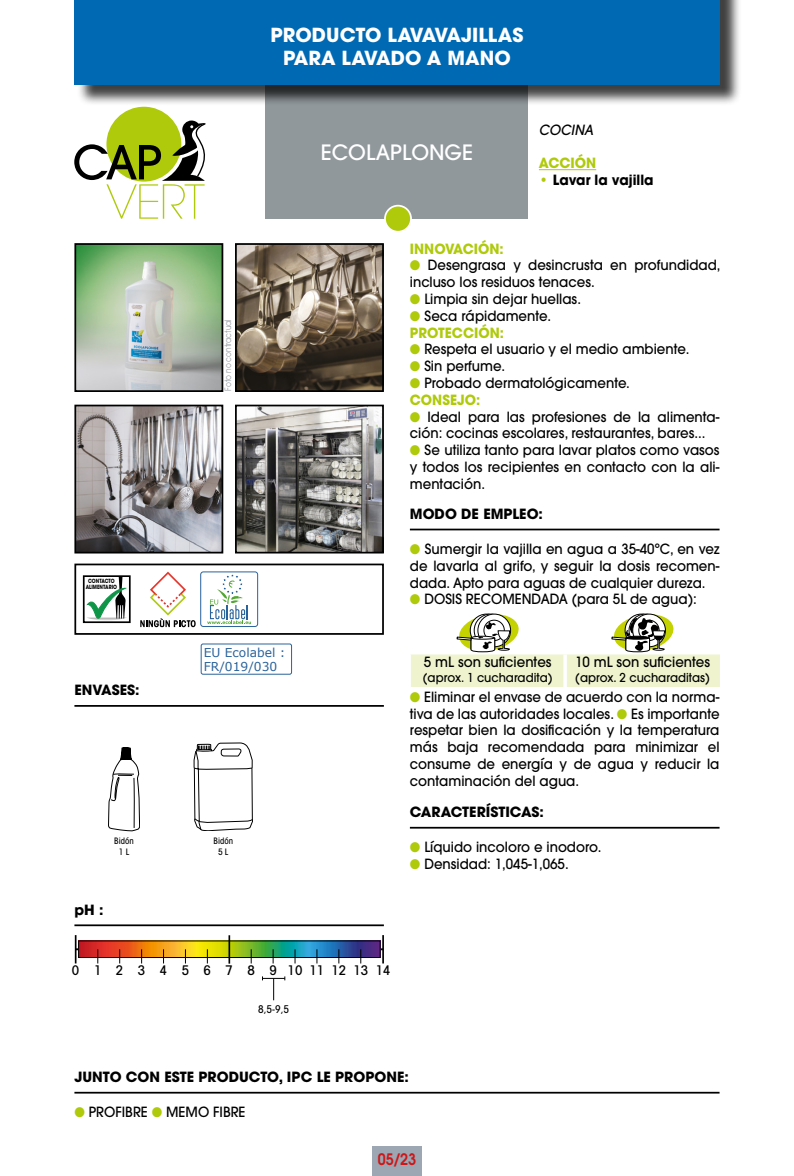
<style>
.page{position:relative;width:794px;height:1176px;background:#fff}
.page>*{position:absolute;margin:0;border:0;box-sizing:border-box;transform-origin:0 0}
.t1{font:500 21px "ITC Avant Garde Std";color:#fff}
.t2{font:700 19.25px "ITC Avant Garde Std";color:#fff}
.t3{font:600 15.75px "ITC Avant Garde Std";color:#cd1719;scale:.9 1}
.t4{font:500 14px/16.8px "ITC Avant Garde Std";color:#000;text-align:justify;scale:.95 1}
.t5{font:700 14px "ITC Avant Garde Std";color:#000}
.t6{font:700 14px "ITC Avant Garde Std";color:#afca0b;scale:.95 1}
.t7{font:700 14px "ITC Avant Garde Std";color:#000;scale:.95 1}
.t8{font:italic 500 14px "ITC Avant Garde Std";color:#000;scale:.95 1}
.t9{font:500 condensed 13.3px "Avant Garde";letter-spacing:.265em;color:#000}
.t10{font:500 12.25px "ITC Avant Garde Std";color:#000;scale:.95 1}
.t11{font:12.25px/14px "Verdana";color:#2a639b}
.t12{font:500 condensed 10.5px "ITC Avant Garde Std";color:#000}
.t13{font:8.75px "ITC Avant Garde Std";color:#91989c;scale:.85 1}
.t14{font:500 condensed 8.75px "ITC Avant Garde Std";color:#000}
.t15{font:700 5.77px/6.1px "Avant Garde";color:#000;text-align:center;scale:.8 1}
.s1{color:#afca0b}
</style>
<div class="page">
<div style="left:74px;top:563px;width:310px;height:72px;border:2px solid #000"></div>
<div style="left:266px;top:79px;width:262px;height:140px;background:#91989c"></div>
<div style="left:77px;top:0;width:664px;height:106px;background:#000;opacity:.75"></div>
<div style="left:74px;top:0;width:645px;height:84px;background:#0069b4"></div>
<div style="left:372px;top:1146px;width:50px;height:30px;background:#9ca7b3"></div>
<div style="left:106px;top:107px;width:75px;height:75px;background:#afca0b;border-radius:50%"></div>
<svg style="left:74px;top:121px;width:132px;height:98px"></svg>
<div style="left:385px;top:206px;width:26px;height:26px;background:#afca0b;border-radius:50%"></div>
<div style="left:384px;top:205px;width:28px;height:28px;border:2px solid #fff;border-radius:50%"></div>
<hr style="left:539px;top:169px;width:57px;height:1px;background:#afca0b">
<div style="left:83px;top:575px;width:48px;height:48px;border:2px solid #000"></div>
<svg style="left:86px;top:576px;width:41px;height:48px"></svg>
<svg style="left:411px;top:614px;width:309px;height:73px"></svg>
<hr style="left:74px;top:705px;width:310px;height:2px;background:#000">
<hr style="left:410px;top:528px;width:309px;height:2px;background:#000">
<hr style="left:410px;top:827px;width:309px;height:1px;background:#000">
<hr style="left:74px;top:1092px;width:645px;height:1px;background:#000">
<hr style="left:74px;top:924px;width:310px;height:2px;background:#000">
<hr style="left:76px;top:948px;width:307px;height:2px;background:#000">
<svg style="left:75px;top:935px;width:306px;height:29px"></svg>
<hr style="left:228px;top:935px;width:2px;height:28px;background:#000">
<hr style="left:382px;top:935px;width:2px;height:28px;background:#000">
<svg style="left:194px;top:743px;width:59px;height:88px"></svg>
<div style="left:201px;top:644px;width:91px;height:30px;border:1px solid #2a639b;border-radius:2px"></div>
<svg style="left:108px;top:747px;width:32px;height:84px"></svg>
<svg style="left:262px;top:976px;width:23px;height:24px"></svg>
<img style="left:77px;top:246px;width:143px;height:143px">
<div style="left:74px;top:243px;width:149px;height:149px;border:2px solid #000"></div>
<img style="left:77px;top:408px;width:143px;height:142px">
<div style="left:74px;top:405px;width:149px;height:148px;border:2px solid #000"></div>
<img style="left:238px;top:246px;width:143px;height:143px">
<div style="left:235px;top:243px;width:149px;height:149px;border:2px solid #000"></div>
<img style="left:238px;top:408px;width:143px;height:142px">
<div style="left:235px;top:405px;width:149px;height:148px;border:2px solid #000"></div>
<svg style="left:140px;top:571px;width:118px;height:56px"></svg>
<p class="t15" style="left:86px;top:578px;width:41px">CONTACTO<br>ALIMENTARIO</p>
<p class="t5" style="left:74px;top:681px;width:67px">ENVASES:</p>
<p class="t14" style="left:114px;top:836px;width:21px">Bidón</p>
<p class="t14" style="left:119px;top:846px;width:12px">1 L</p>
<p class="t5" style="left:74px;top:900px;width:31px">pH :</p>
<p class="t13" style="left:223px;top:391px;width:86px;rotate:-90deg">Foto no contractual</p>
<p class="t2" style="left:270px;top:22px;width:254px">PRODUCTO LAVAVAJILLAS</p>
<p class="t2" style="left:283px;top:45px;width:229px">PARA LAVADO A MANO</p>
<p class="t1" style="left:321px;top:139px;width:154px">ECOLAPLONGE</p>
<p class="t8" style="left:539px;top:121px;width:59px">COCINA</p>
<p class="t6" style="left:539px;top:154px;width:62px">ACCIÓN</p>
<p class="t7" style="left:539px;top:171px;width:122px"><span class="s1">•</span> Lavar la vajilla</p>
<p class="t6" style="left:410px;top:239px;width:100px">INNOVACIÓN:</p>
<p class="t4" style="left:410px;top:257px;width:328px"><span class="s1">●</span> Desengrasa y desincrusta en profundidad, incluso los residuos tenaces.</p>
<p class="t4" style="left:410px;top:290px;width:182px"><span class="s1">●</span> Limpia sin dejar huellas.</p>
<p class="t4" style="left:410px;top:307px;width:150px"><span class="s1">●</span> Seca rápidamente.</p>
<p class="t6" style="left:410px;top:323px;width:101px">PROTECCIÓN:</p>
<p class="t4" style="left:410px;top:341px;width:296px"><span class="s1">●</span> Respeta el usuario y el medio ambiente.</p>
<p class="t4" style="left:410px;top:357px;width:102px"><span class="s1">●</span> Sin perfume.</p>
<p class="t4" style="left:410px;top:374px;width:233px"><span class="s1">●</span> Probado dermatológicamente.</p>
<p class="t6" style="left:410px;top:390px;width:76px">CONSEJO:</p>
<p class="t4" style="left:410px;top:408px;width:327px"><span class="s1">●</span> Ideal para las profesiones de la alimenta&shy;ción: cocinas escolares, restaurantes, bares...</p>
<p class="t4" style="left:410px;top:441px;width:327px"><span class="s1">●</span> Se utiliza tanto para lavar platos como vasos y todos los recipientes en contacto con la ali&shy;mentación.</p>
<p class="t5" style="left:410px;top:504px;width:135px">MODO DE EMPLEO:</p>
<p class="t4" style="left:410px;top:540px;width:327px"><span class="s1">●</span> Sumergir la vajilla en agua a 35-40ºC, en vez de lavarla al grifo, y seguir la dosis recomen&shy;dada. Apto para aguas de cualquier dureza.</p>
<p class="t4" style="left:410px;top:591px;width:303px"><span class="s1">●</span> DOSIS RECOMENDADA (para 5L de agua):</p>
<p class="t11" style="left:204px;top:645px;width:83px">EU Ecolabel :<br>FR/019/030</p>
<p class="t14" style="left:213px;top:836px;width:21px">Bidón</p>
<p class="t14" style="left:218px;top:846px;width:12px">5 L</p>
<p class="t4" style="left:575px;top:654px;width:143px">10 mL son suficientes</p>
<p class="t10" style="left:575px;top:670px;width:143px">(aprox. 2 cucharaditas)</p>
<p class="t4" style="left:410px;top:688px;width:327px"><span class="s1">●</span> Eliminar el envase de acuerdo con la norma&shy;tiva de las autoridades locales. <span class="s1">●</span> Es importante respetar bien la dosificación y la temperatura más baja recomendada para minimizar el consume de energía y de agua y reducir la contaminación del agua.</p>
<p class="t4" style="left:424px;top:654px;width:136px">5 mL son suficientes</p>
<p class="t10" style="left:423px;top:670px;width:138px">(aprox. 1 cucharadita)</p>
<p class="t5" style="left:410px;top:802px;width:136px">CARACTERÍSTICAS:</p>
<p class="t4" style="left:410px;top:838px;width:203px"><span class="s1">●</span> Líquido incoloro e inodoro.</p>
<p class="t4" style="left:410px;top:855px;width:169px"><span class="s1">●</span> Densidad: 1,045-1,065.</p>
<p class="t9" style="left:72px;top:962px;width:320px">0 1 2 3 4 5 6 7 8 91011121314</p>
<p class="t12" style="left:258px;top:1002px;width:32px">8,5-9,5</p>
<p class="t5" style="left:74px;top:1067px;width:336px">JUNTO CON ESTE PRODUCTO, IPC LE PROPONE:</p>
<p class="t4" style="left:74px;top:1103px;width:182px"><span class="s1">●</span> PROFIBRE <span class="s1">●</span> MEMO FIBRE</p>
<p class="t3" style="left:378px;top:1149px;width:44px">05/23</p>
</div>
